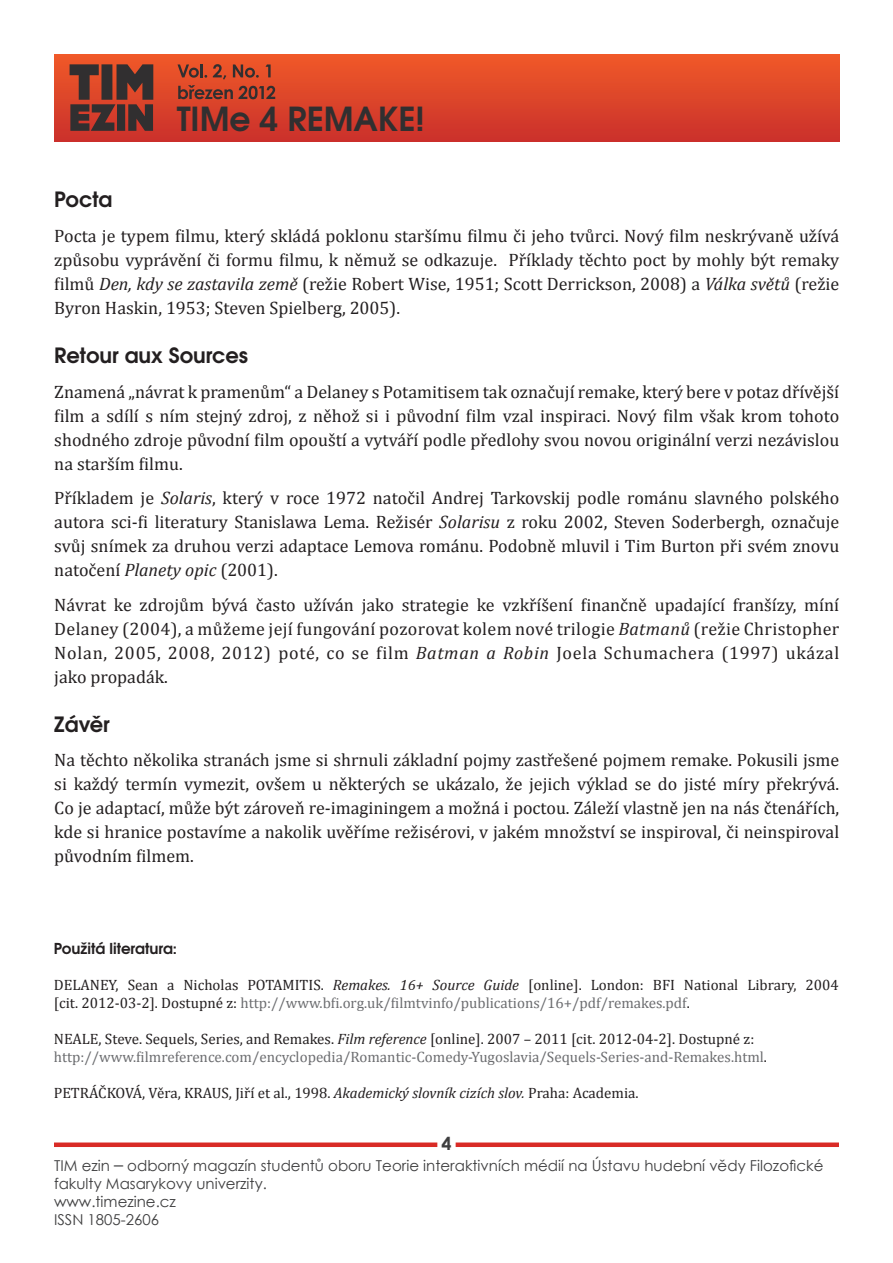
<style>
.page{position:relative;width:893px;height:1263px;background:#fff}
.page>*{position:absolute;margin:0;border:0;box-sizing:border-box;transform-origin:0 0}
.t1{font:700 33px "Te X Gyre Adventor";color:#312f30}
.t2{font:700 21px "Te X Gyre Adventor";color:#231f20}
.t3{font:18px/24px "Cambria";color:#231f20;text-align:justify}
.t4{font:700 18px "Century Gothic";color:#3e3e3f}
.t5{font:15px/18px "Cambria";color:#231f20}
.t6{font:15px/18px "Century Gothic";color:#3e3e3f}
.t7{font:15px "Cambria";color:#6c6d70}
.t8{font:700 15px "Te X Gyre Adventor";color:#231f20}
.s1{font-style:italic}
.s2{color:#6c6d70}
.s3{color:#231f20}
.s4{font-size:18px}
</style>
<div class="page">
<div style="left:54px;top:54px;width:785px;height:87px;background:linear-gradient(to bottom,#f05a28,#ca312b)"></div>
<div style="left:54px;top:1142px;width:383px;height:5px;background:#d92b26"></div>
<div style="left:456px;top:1142px;width:383px;height:5px;background:#d92b26"></div>
<svg style="left:70px;top:64px;width:83px;height:67px"></svg>
<svg style="left:177px;top:64px;width:98px;height:35px"></svg>
<p class="t1" style="left:177px;top:90px;width:250px">TIMe 4 REMAKE!</p>
<p class="t2" style="left:54px;top:181px;width:60px">Pocta</p>
<p class="t3" style="left:54px;top:224px;width:786px">Pocta je typem filmu, který skládá poklonu staršímu filmu či jeho tvůrci. Nový film neskrývaně užívá způsobu vyprávění či formu filmu, k němuž se odkazuje. Příklady těchto poct by mohly být remaky filmů <span class="s1">Den, kdy se zastavila země</span> (režie Robert Wise, 1951; Scott Derrickson, 2008) a <span class="s1">Válka světů</span> (režie Byron Haskin, 1953; Steven Spielberg, 2005).</p>
<p class="t2" style="left:54px;top:337px;width:195px">Retour aux Sources</p>
<p class="t3" style="left:54px;top:379px;width:786px">Znamená „návrat k pramenům“ a Delaney s Potamitisem tak označují remake, který bere v potaz dřívější film a sdílí s ním stejný zdroj, z něhož si i původní film vzal inspiraci. Nový film však krom tohoto shodného zdroje původní film opouští a vytváří podle předlohy svou novou originální verzi nezávislou na starším filmu.</p>
<p class="t3" style="left:54px;top:486px;width:786px">Příkladem je <span class="s1">Solaris</span>, který v roce 1972 natočil Andrej Tarkovskij podle románu slavného polského autora sci-fi literatury Stanislawa Lema. Režisér <span class="s1">Solarisu</span> z roku 2002, Steven Soderbergh, označuje svůj snímek za druhou verzi adaptace Lemova románu. Podobně mluvil i Tim Burton při svém znovu natočení <span class="s1">Planety opic</span> (2001).</p>
<p class="t3" style="left:54px;top:592px;width:786px">Návrat ke zdrojům bývá často užíván jako strategie ke vzkříšení finančně upadající franšízy, míní Delaney (2004), a můžeme její fungování pozorovat kolem nové trilogie <span class="s1">Batmanů</span> (režie Christopher Nolan, 2005, 2008, 2012) poté, co se film <span class="s1">Batman a Robin</span> Joela Schumachera (1997) ukázal jako propadák.</p>
<p class="t2" style="left:54px;top:706px;width:57px">Závěr</p>
<p class="t3" style="left:54px;top:748px;width:786px">Na těchto několika stranách jsme si shrnuli základní pojmy zastřešené pojmem remake. Pokusili jsme si každý termín vymezit, ovšem u některých se ukázalo, že jejich výklad se do jisté míry překrývá.<br>Co je adaptací, může být zároveň re-imaginingem a možná i poctou. Záleží vlastně jen na nás čtenářích, kde si hranice postavíme a nakolik uvěříme režisérovi, v jakém množství se inspiroval, či neinspiroval původním filmem.</p>
<p class="t8" style="left:54px;top:935px;width:125px">Použitá literatura:</p>
<p class="t5" style="left:54px;top:976px;width:786px">DELANEY, Sean a Nicholas POTAMITIS. <span class="s1">Remakes. 16+ Source Guide</span> [online]. London: BFI National Library, 2004 [cit. 2012-03-2]. Dostupné z: <span class="s2">http://www.bfi.org.uk/filmtvinfo/publications/16+/pdf/remakes.pdf</span>.</p>
<p class="t5" style="left:54px;top:1030px;width:702px">NEALE, Steve. Sequels, Series, and Remakes. <span class="s1">Film reference</span> [online]. 2007 – 2011 [cit. 2012-04-2]. Dostupné z:</p>
<p class="t7" style="left:54px;top:1048px;width:715px">http://www.filmreference.com/encyclopedia/Romantic-Comedy-Yugoslavia/Sequels-Series-and-Remakes.html<span class="s3">.</span></p>
<p class="t5" style="left:54px;top:1084px;width:586px">PETRÁČKOVÁ, Věra, KRAUS, Jiří et al., 1998. <span class="s1">Akademický slovník cizích slov.</span> Praha: Academia.</p>
<p class="t4" style="left:441px;top:1130px;width:12px">4</p>
<p class="t6" style="left:54px;top:1156px;width:771px">TIM ezin <span class="s4">–</span> odborný magazín studentů oboru Teorie interaktivních médií na Ústavu hudební vědy Filozofické fakulty Masarykovy univerzity.</p>
<p class="t6" style="left:54px;top:1192px;width:123px">www.timezine.cz</p>
<p class="t6" style="left:54px;top:1210px;width:107px">ISSN 1805-2606</p>
</div>
